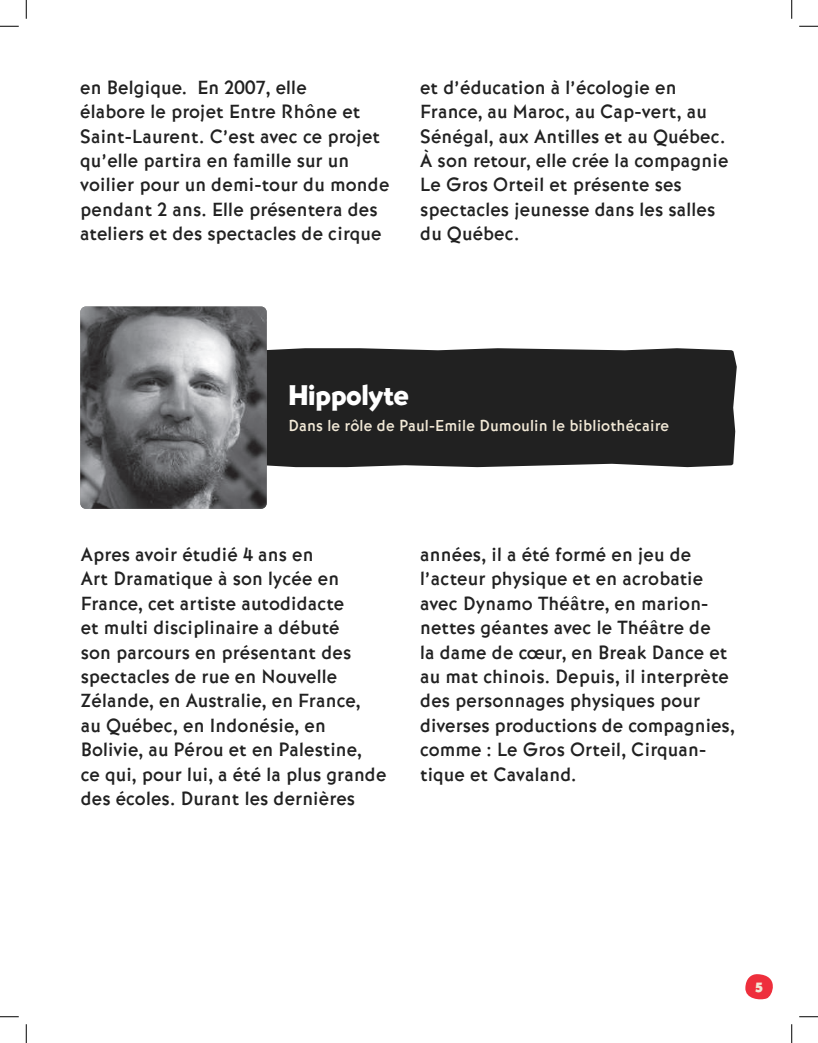
<style>
.page{position:relative;width:818px;height:1043px;background:#fff}
.page>*{position:absolute;margin:0;border:0;box-sizing:border-box;transform-origin:0 0}
.t1{font:29.75px "Bernhard Got URW Ult";letter-spacing:.01em;color:#fff}
.t2{font:500 20px/24.4px "Bernhard Got URW";letter-spacing:.01em;color:#212121}
.t3{font:500 16.62px "Bernhard Got URW";letter-spacing:.01em;color:#f2e9d7}
.t4{font:14px "Bernhard Got URW Ext Hea";color:#f2e9d7}
</style>
<div class="page">
<div style="left:267px;top:348px;width:469px;height:119px;background:#212121"></div>
<img style="left:80px;top:306px;width:187px;height:203px">
<svg style="left:745px;top:974px;width:28px;height:26px"></svg>
<svg style="left:0;top:25px;width:19px;height:2px"></svg>
<svg style="left:799px;top:25px;width:19px;height:2px"></svg>
<svg style="left:0;top:1016px;width:19px;height:1px"></svg>
<svg style="left:799px;top:1016px;width:19px;height:1px"></svg>
<svg style="left:25px;top:0;width:2px;height:19px"></svg>
<svg style="left:25px;top:1024px;width:2px;height:18px"></svg>
<svg style="left:791px;top:0;width:1px;height:19px"></svg>
<svg style="left:791px;top:1024px;width:1px;height:18px"></svg>
<p class="t2" style="left:80px;top:75px;width:310px">en Belgique. En 2007, elle<br>élabore le projet Entre Rhône et Saint-Laurent. C’est avec ce projet qu’elle partira en famille sur un voilier pour un demi-tour du monde pendant 2 ans. Elle présentera des ateliers et des spectacles de cirque</p>
<p class="t2" style="left:420px;top:75px;width:310px">et d’éducation à l’écologie en<br>France, au Maroc, au Cap-vert, au<br>Sénégal, aux Antilles et au Québec.<br>À son retour, elle crée la compagnie<br>Le Gros Orteil et présente ses spectacles jeunesse dans les salles du Québec.</p>
<h1 class="t1" style="left:288px;top:378px;width:121px">Hippolyte</h1>
<p class="t3" style="left:288px;top:415px;width:382px">Dans le rôle de Paul-Emile Dumoulin le bibliothécaire</p>
<p class="t2" style="left:81px;top:542px;width:307px">Apres avoir étudié 4 ans en<br>Art Dramatique à son lycée en<br>France, cet artiste autodidacte<br>et multi disciplinaire a débuté<br>son parcours en présentant des spectacles de rue en Nouvelle<br>Zélande, en Australie, en France,<br>au Québec, en Indonésie, en<br>Bolivie, au Pérou et en Palestine,<br>ce qui, pour lui, a été la plus grande des écoles. Durant les dernières</p>
<p class="t2" style="left:420px;top:542px;width:316px">années, il a été formé en jeu de l’acteur physique et en acrobatie avec Dynamo Théâtre, en marion&shy;nettes géantes avec le Théâtre de<br>la dame de cœur, en Break Dance et au mat chinois. Depuis, il interprète des personnages physiques pour diverses productions de compagnies, comme : Le Gros Orteil, Cirquan&shy;tique et Cavaland.</p>
<p class="t4" style="left:754px;top:978px;width:11px">5</p>
</div>
